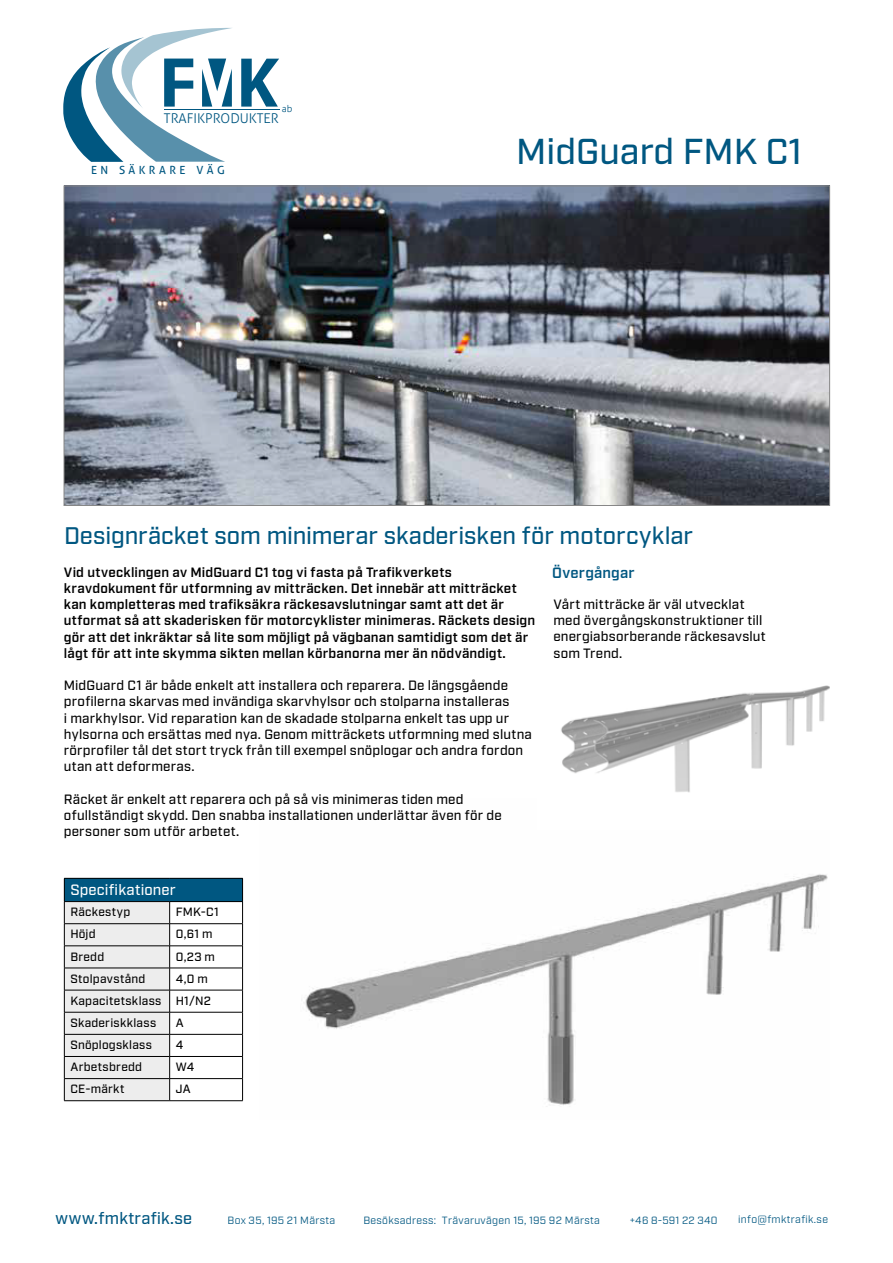
<style>
.page{position:relative;width:893px;height:1263px;background:#fff}
.page>*{position:absolute;margin:0;border:0;box-sizing:border-box;transform-origin:0 0}
.t1{font:500 36px "Industry";color:#005781}
.t2{font:500 24px "Industry";letter-spacing:-.005em;color:#005781}
.t3{font:500 16.5px "Industry";letter-spacing:.015em;color:#005781}
.t4{font:500 15px "Industry";letter-spacing:.01em;color:#fff}
.t5{font:600 15px "Industry";letter-spacing:.01em;color:#005781}
.t6{font:500 13.5px/16.2px "Industry";letter-spacing:.015em;color:#000}
.t7{font:600 13.5px/16.2px "Industry";letter-spacing:.015em;color:#000}
.t8{font:300 13.5px "Aller";color:#005781}
.t9{font:500 12px/22.2px "Industry";letter-spacing:.02em;color:#000}
.t10{font:11.25px "Aller";letter-spacing:.3em;color:#005781}
.t11{font:10.5px "Industry";letter-spacing:.025em;color:#005781}
.t12{font:300 9.6px "Aller";color:#005781}
</style>
<div class="page">
<img style="left:303px;top:874px;width:525px;height:233px">
<div style="left:64px;top:878px;width:179px;height:23px;background:#005781"></div>
<hr style="left:170px;top:923px;width:73px;height:1px;background:#000">
<hr style="left:170px;top:945px;width:73px;height:1px;background:#000">
<hr style="left:170px;top:968px;width:73px;height:1px;background:#000">
<hr style="left:170px;top:990px;width:73px;height:1px;background:#000">
<hr style="left:170px;top:1012px;width:73px;height:1px;background:#000">
<hr style="left:170px;top:1034px;width:73px;height:1px;background:#000">
<hr style="left:170px;top:1056px;width:73px;height:1px;background:#000">
<hr style="left:170px;top:1078px;width:73px;height:1px;background:#000">
<hr style="left:170px;top:1100px;width:73px;height:1px;background:#000">
<svg style="left:64px;top:878px;width:106px;height:223px;background:#c7d0d4"></svg>
<hr style="left:170px;top:878px;width:73px;height:1px;background:#000">
<svg style="left:242px;top:878px;width:1px;height:222px"></svg>
<hr style="left:64px;top:901px;width:106px;height:1px;background:#000">
<hr style="left:170px;top:901px;width:73px;height:1px;background:#000">
<img style="left:66px;top:188px;width:762px;height:316px">
<img style="left:561px;top:685px;width:268px;height:108px">
<hr style="left:164px;top:109px;width:115px;height:1px;background:#005781">
<svg style="left:63px;top:28px;width:169px;height:134px"></svg>
<svg style="left:241px;top:59px;width:38px;height:48px"></svg>
<p class="t12" style="left:282px;top:103px;width:12px">ab</p>
<p class="t8" style="left:164px;top:109px;width:116px">TRAFIKPRODUKTER</p>
<p class="t10" style="left:91px;top:163px;width:135px">EN SÄKRARE VÄG</p>
<h1 class="t1" style="left:516px;top:130px;width:287px">MidGuard FMK C1</h1>
<h2 class="t2" style="left:64px;top:522px;width:630px">Designräcket som minimerar skaderisken för motorcyklar</h2>
<p class="t7" style="left:64px;top:564px;width:473px">Vid utvecklingen av MidGuard C1 tog vi fasta på Trafikverkets kravdokument för utformning av mitträcken. Det innebär att mitträcket kan kompletteras med trafiksäkra räckesavslutningar samt att det är utformat så att skaderisken för motorcyklister minimeras. Räckets design gör att det inkräktar så lite som möjligt på vägbanan samtidigt som det är lågt för att inte skymma sikten mellan körbanorna mer än nödvändigt.</p>
<p class="t6" style="left:64px;top:678px;width:470px">MidGuard C1 är både enkelt att installera och reparera. De längsgående profilerna skarvas med invändiga skarvhylsor och stolparna installeras<br>i markhylsor. Vid reparation kan de skadade stolparna enkelt tas upp ur hylsorna och ersättas med nya. Genom mitträckets utformning med slutna rörprofiler tål det stort tryck från till exempel snöplogar och andra fordon utan att deformeras.</p>
<p class="t6" style="left:64px;top:791px;width:439px">Räcket är enkelt att reparera och på så vis minimeras tiden med ofullständigt skydd. Den snabba installationen underlättar även för de personer som utför arbetet.</p>
<p class="t4" style="left:70px;top:881px;width:107px">Specifikationer</p>
<p class="t9" style="left:70px;top:901px;width:61px">Räckestyp</p>
<p class="t9" style="left:176px;top:901px;width:45px">FMK-C1</p>
<p class="t9" style="left:70px;top:923px;width:27px">Höjd</p>
<p class="t9" style="left:176px;top:923px;width:38px">0,61 m</p>
<p class="t9" style="left:70px;top:946px;width:35px">Bredd</p>
<p class="t9" style="left:176px;top:946px;width:41px">0,23 m</p>
<p class="t9" style="left:70px;top:968px;width:77px">Stolpavstånd</p>
<p class="t9" style="left:70px;top:968px;width:142px;text-indent:105px">4,0 m<br>Kapacitetsklass H1/N2<br>Skaderiskklass</p>
<p class="t9" style="left:176px;top:1012px;width:9px">A</p>
<p class="t9" style="left:70px;top:1034px;width:83px">Snöplogsklass</p>
<p class="t9" style="left:176px;top:1034px;width:9px">4</p>
<p class="t9" style="left:70px;top:1056px;width:73px">Arbetsbredd</p>
<p class="t9" style="left:176px;top:1056px;width:20px">W4</p>
<p class="t9" style="left:70px;top:1078px;width:56px">CE-märkt</p>
<p class="t9" style="left:176px;top:1078px;width:17px">JA</p>
<p class="t5" style="left:552px;top:564px;width:84px">Övergångar</p>
<p class="t6" style="left:553px;top:596px;width:214px">Vårt mitträcke är väl utvecklat med övergångskonstruktioner till energiabsorberande räckesavslut som Trend.</p>
<p class="t3" style="left:55px;top:1208px;width:138px">www.fmktrafik.se</p>
<p class="t11" style="left:228px;top:1214px;width:109px">Box 35, 195 21 Märsta</p>
<p class="t11" style="left:363px;top:1214px;width:238px">Besöksadress: Trävaruvägen 15, 195 92 Märsta</p>
<p class="t11" style="left:630px;top:1214px;width:89px">+46 8-591 22 340</p>
<p class="t11" style="left:738px;top:1213px;width:91px">info@fmktrafik.se</p>
</div>
